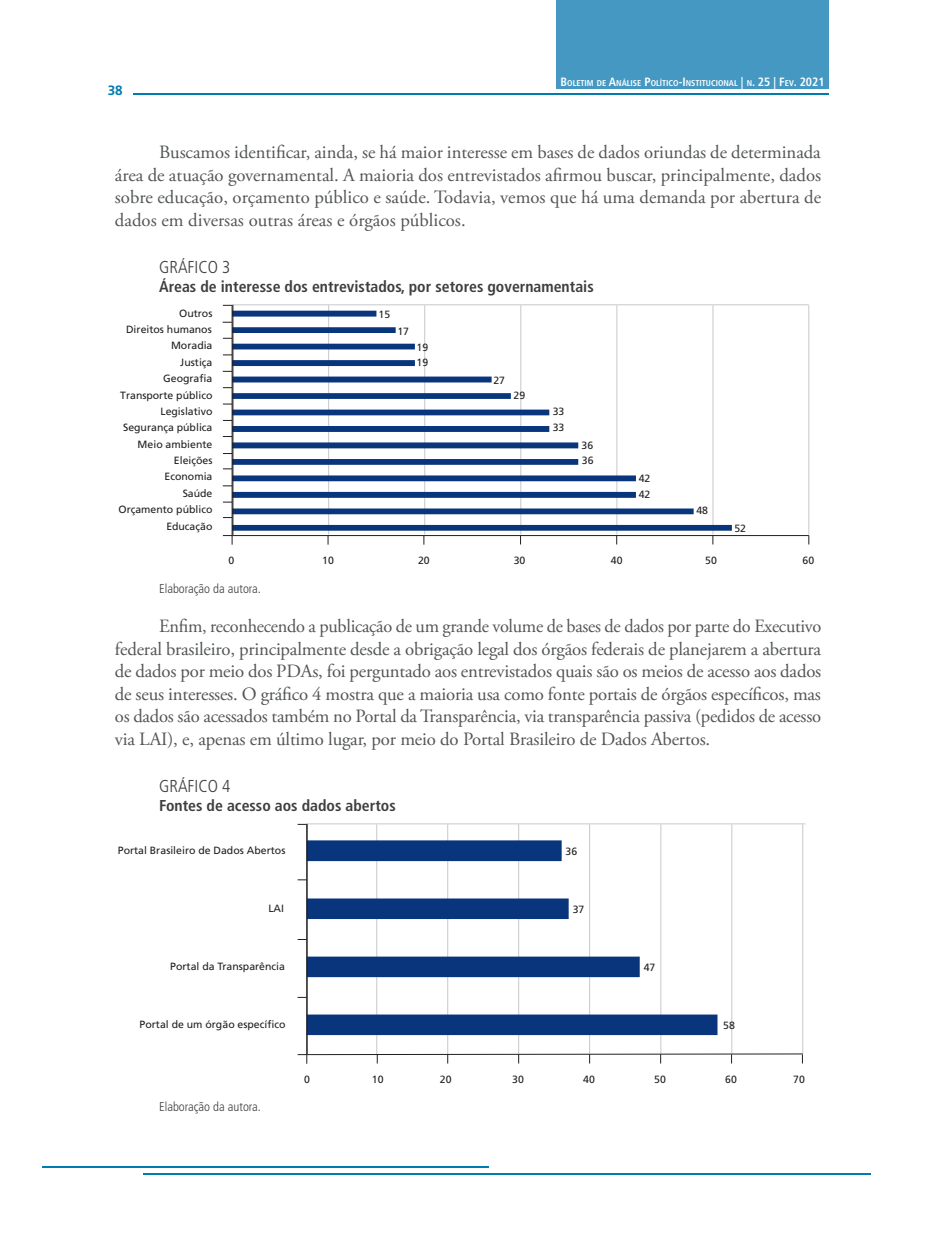
<style>
.page{position:relative;width:936px;height:1234px;background:#fff}
.page>*{position:absolute;margin:0;border:0;box-sizing:border-box;transform-origin:0 0}
.t1{font:18.75px/22.5px "Adobe Garamond Pro";letter-spacing:-.005em;color:#545557;text-align:justify}
.t2{font:300 condensed 17.25px "Frutiger LT Pro";color:#3e3e3f}
.t3{font:700 condensed 15.75px "Frutiger LT Pro";color:#3e3e3f}
.t4{font:700 13.5px "Frutiger LT Pro";color:#007cb0}
.t5{font:300 condensed 12.75px "Frutiger LT Pro";color:#3e3e3f}
.t6{font:10.5px "Frutiger LT Pro";color:#231f20}
.t7{font:700 condensed 8.4px "Frutiger LT Pro";color:#fff}
.s1{font-size:12px}
</style>
<div class="page">
<hr style="left:43px;top:1165px;width:446px;height:1px;background:#007cb0">
<hr style="left:143px;top:1173px;width:727px;height:1px;background:#007cb0">
<hr style="left:133px;top:94px;width:695px;height:1px;background:#007cb0">
<div style="left:556px;top:0;width:272px;height:88px;background:#4498c2"></div>
<hr style="left:232px;top:535px;width:576px;height:1px;background:#231f20">
<hr style="left:232px;top:304px;width:576px;height:1px;background:#c7c8ca">
<svg style="left:223px;top:535px;width:10px;height:9px"></svg>
<hr style="left:808px;top:305px;width:1px;height:229px;background:#c7c8ca">
<hr style="left:712px;top:305px;width:1px;height:229px;background:#c7c8ca">
<hr style="left:616px;top:305px;width:1px;height:229px;background:#c7c8ca">
<hr style="left:520px;top:305px;width:1px;height:229px;background:#c7c8ca">
<hr style="left:424px;top:305px;width:1px;height:229px;background:#c7c8ca">
<hr style="left:328px;top:305px;width:1px;height:229px;background:#c7c8ca">
<svg style="left:233px;top:310px;width:498px;height:220px"></svg>
<hr style="left:232px;top:305px;width:1px;height:230px;background:#231f20">
<hr style="left:306px;top:824px;width:1px;height:230px;background:#231f20">
<hr style="left:306px;top:823px;width:499px;height:1px;background:#c7c8ca">
<hr style="left:802px;top:824px;width:1px;height:229px;background:#c7c8ca">
<hr style="left:731px;top:824px;width:1px;height:229px;background:#c7c8ca">
<hr style="left:660px;top:824px;width:1px;height:229px;background:#c7c8ca">
<hr style="left:589px;top:824px;width:1px;height:229px;background:#c7c8ca">
<hr style="left:518px;top:824px;width:1px;height:229px;background:#c7c8ca">
<hr style="left:447px;top:824px;width:1px;height:229px;background:#c7c8ca">
<hr style="left:376px;top:824px;width:1px;height:229px;background:#c7c8ca">
<svg style="left:308px;top:840px;width:409px;height:194px"></svg>
<hr style="left:307px;top:823px;width:1px;height:230px;background:#231f20">
<svg style="left:297px;top:1052px;width:506px;height:11px"></svg>
<p class="t4" style="left:108px;top:82px;width:17px">38</p>
<p class="t7" style="left:560px;top:78px;width:265px"><span class="s1">B</span>OLETIM DE <span class="s1">A</span>NÁLISE <span class="s1">P</span>OLÍTICO<span class="s1">-I</span> NSTITUCIONAL <span class="s1">|</span> N<span class="s1">. 25 | F</span>EV<span class="s1">. 2021</span></p>
<p class="t1" style="left:115px;top:142px;width:707px;text-indent:44px">Buscamos identificar, ainda, se há maior interesse em bases de dados oriundas de determinada área de atuação governamental. A maioria dos entrevistados afirmou buscar, principalmente, dados sobre educação, orçamento público e saúde. Todavia, vemos que há uma demanda por abertura de dados em diversas outras áreas e órgãos públicos.</p>
<p class="t2" style="left:159px;top:257px;width:73px">GRÁFICO 3</p>
<p class="t3" style="left:159px;top:277px;width:436px">Áreas de interesse dos entrevistados, por setores governamentais</p>
<p class="t6" style="left:179px;top:307px;width:35px">Outros</p>
<p class="t6" style="left:378px;top:308px;width:13px">15</p>
<p class="t6" style="left:126px;top:323px;width:87px">Direitos humanos</p>
<p class="t6" style="left:397px;top:324px;width:13px">17</p>
<p class="t6" style="left:171px;top:339px;width:43px">Moradia</p>
<p class="t6" style="left:416px;top:341px;width:13px">19</p>
<p class="t6" style="left:180px;top:356px;width:34px">Justiça</p>
<p class="t6" style="left:416px;top:356px;width:13px">19</p>
<p class="t6" style="left:163px;top:372px;width:51px">Geografia</p>
<p class="t6" style="left:493px;top:373px;width:13px">27</p>
<p class="t6" style="left:120px;top:388px;width:94px">Transporte público</p>
<p class="t6" style="left:513px;top:389px;width:13px">29</p>
<p class="t6" style="left:160px;top:405px;width:53px">Legislativo</p>
<p class="t6" style="left:552px;top:405px;width:13px">33</p>
<p class="t6" style="left:123px;top:421px;width:91px">Segurança pública</p>
<p class="t6" style="left:552px;top:421px;width:13px">33</p>
<p class="t6" style="left:138px;top:437px;width:76px">Meio ambiente</p>
<p class="t6" style="left:581px;top:439px;width:13px">36</p>
<p class="t6" style="left:174px;top:454px;width:40px">Eleições</p>
<p class="t6" style="left:582px;top:454px;width:13px">36</p>
<p class="t6" style="left:164px;top:470px;width:49px">Economia</p>
<p class="t6" style="left:638px;top:472px;width:13px">42</p>
<p class="t6" style="left:183px;top:487px;width:31px">Saúde</p>
<p class="t6" style="left:638px;top:488px;width:13px">42</p>
<p class="t6" style="left:118px;top:503px;width:95px">Orçamento público</p>
<p class="t6" style="left:696px;top:504px;width:13px">48</p>
<p class="t6" style="left:166px;top:519px;width:48px">Educação</p>
<p class="t6" style="left:734px;top:521px;width:13px">52</p>
<p class="t6" style="left:228px;top:554px;width:7px">0</p>
<p class="t6" style="left:322px;top:554px;width:13px">10</p>
<p class="t6" style="left:418px;top:554px;width:13px">20</p>
<p class="t6" style="left:513px;top:554px;width:13px">30</p>
<p class="t6" style="left:610px;top:554px;width:13px">40</p>
<p class="t6" style="left:705px;top:554px;width:13px">50</p>
<p class="t6" style="left:802px;top:554px;width:13px">60</p>
<p class="t5" style="left:159px;top:581px;width:103px">Elaboração da autora.</p>
<p class="t1" style="left:115px;top:615px;width:708px;text-indent:44px">Enfim, reconhecendo a publicação de um grande volume de bases de dados por parte do Executivo federal brasileiro, principalmente desde a obrigação legal dos órgãos federais de planejarem a abertura de dados por meio dos PDAs, foi perguntado aos entrevistados quais são os meios de acesso aos dados de seus interesses. O gráfico 4 mostra que a maioria usa como fonte portais de órgãos específicos, mas os dados são acessados também no Portal da Transparência, via transparência passiva (pedidos de acesso via LAI), e, apenas em último lugar, por meio do Portal Brasileiro de Dados Abertos.</p>
<p class="t2" style="left:159px;top:776px;width:73px">GRÁFICO 4</p>
<p class="t3" style="left:159px;top:796px;width:238px">Fontes de acesso aos dados abertos</p>
<p class="t6" style="left:118px;top:844px;width:169px">Portal Brasileiro de Dados Abertos</p>
<p class="t6" style="left:565px;top:844px;width:13px">36</p>
<p class="t6" style="left:268px;top:902px;width:17px">LAI</p>
<p class="t6" style="left:572px;top:902px;width:13px">37</p>
<p class="t6" style="left:170px;top:960px;width:116px">Portal da Transparência</p>
<p class="t6" style="left:139px;top:1018px;width:147px">Portal de um órgão específico</p>
<p class="t5" style="left:159px;top:1099px;width:103px">Elaboração da autora.</p>
<p class="t6" style="left:643px;top:960px;width:13px">47</p>
<p class="t6" style="left:723px;top:1018px;width:13px">58</p>
<p class="t6" style="left:304px;top:1072px;width:7px">0</p>
<p class="t6" style="left:372px;top:1072px;width:13px">10</p>
<p class="t6" style="left:440px;top:1072px;width:13px">20</p>
<p class="t6" style="left:512px;top:1072px;width:13px">30</p>
<p class="t6" style="left:583px;top:1072px;width:13px">40</p>
<p class="t6" style="left:654px;top:1072px;width:13px">50</p>
<p class="t6" style="left:725px;top:1072px;width:13px">60</p>
<p class="t6" style="left:793px;top:1072px;width:13px">70</p>
</div>
